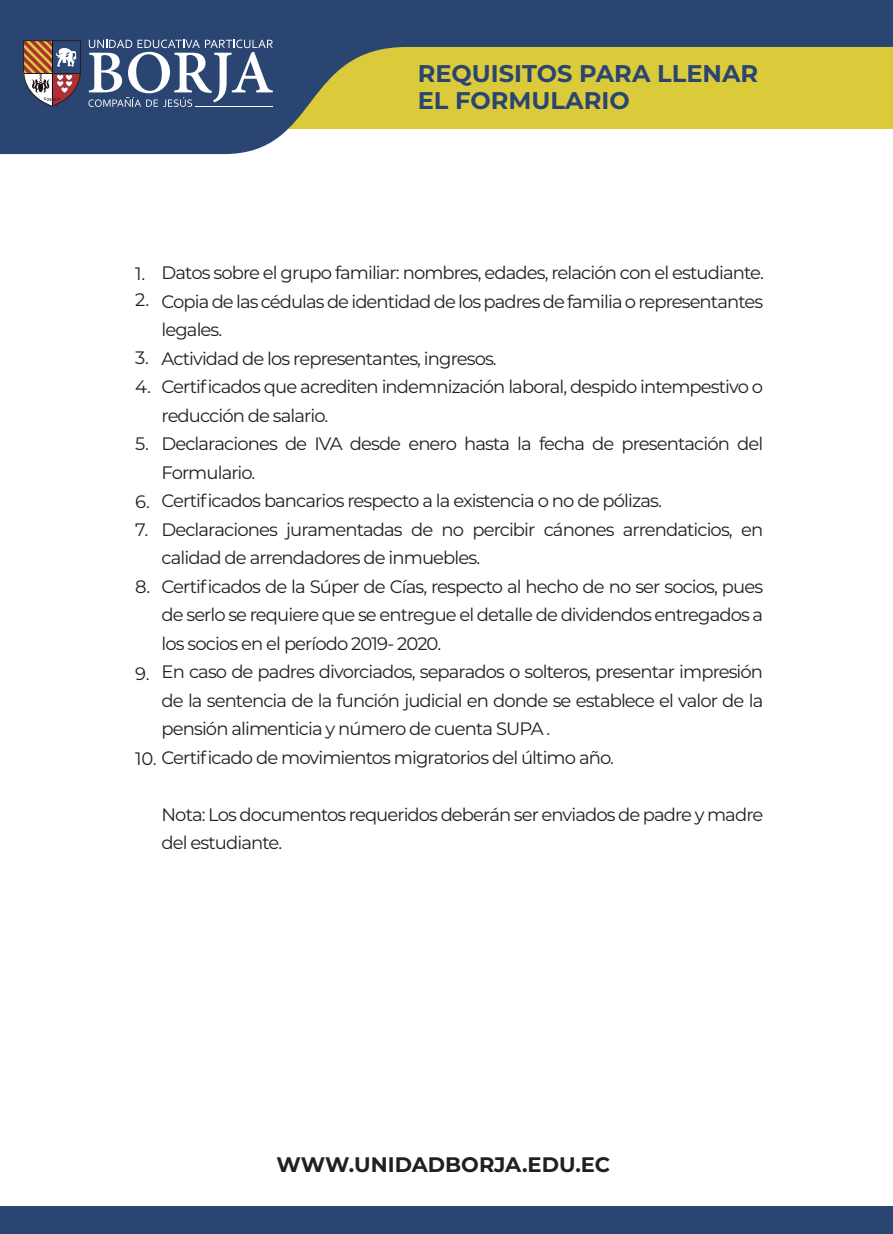
<style>
.page{position:relative;width:893px;height:1234px;background:#fff}
.page>*{position:absolute;margin:0;border:0;box-sizing:border-box;transform-origin:0 0}
.t1{font:700 24.15px/27.6px "Montserrat";color:#2a4572}
.t2{font:700 21px "Montserrat";color:#231f20}
.t3{font:18px/28.5px "Montserrat";letter-spacing:-.05em;color:#231f20}
</style>
<div class="page">
<svg style="left:0;top:0;width:893px;height:154px;background:#88906f"></svg>
<div style="left:0;top:1205px;width:893px;height:28px;background:#2a4572"></div>
<svg style="left:23px;top:40px;width:58px;height:67px"></svg>
<hr style="left:24px;top:73px;width:56px;height:1px;background:#231f20">
<svg style="left:88px;top:40px;width:185px;height:67px"></svg>
<h1 class="t1" style="left:418px;top:58px;width:342px">REQUISITOS PARA LLENAR<br>EL FORMULARIO</h1>
<p class="t3" style="left:162px;top:258px;width:604px">Datos sobre el grupo familiar: nombres, edades, relación con el estudiante.<br>Copia de las cédulas de identidad de los padres de familia o representantes legales.<br>Actividad de los representantes, ingresos.<br>Certificados que acrediten indemnización laboral, despido intempestivo o reducción de salario.<br>Declaraciones de IVA desde enero hasta la fecha de presentación del Formulario.<br>Certificados bancarios respecto a la existencia o no de pólizas.<br>Declaraciones juramentadas de no percibir cánones arrendaticios, en calidad de arrendadores de inmuebles.<br>Certificados de la Súper de Cías, respecto al hecho de no ser socios, pues de serlo se requiere que se entregue el detalle de dividendos entregados a los socios en el período 2019- 2020.<br>En caso de padres divorciados, separados o solteros, presentar impresión de la sentencia de la función judicial en donde se establece el valor de la pensión alimenticia y número de cuenta SUPA .</p>
<p class="t3" style="left:135px;top:742px;width:480px">10. Certificado de movimientos migratorios del último año.</p>
<p class="t3" style="left:135px;top:259px;width:15px;line-height:26.5px">1.<br>2.</p>
<p class="t3" style="left:135px;top:342px;width:17px;line-height:29.4px">3.<br>4.</p>
<p class="t3" style="left:135px;top:428px;width:15px">5.</p>
<p class="t3" style="left:135px;top:487px;width:16px;line-height:27.5px">6.<br>7.</p>
<p class="t3" style="left:135px;top:572px;width:17px">8.</p>
<p class="t3" style="left:135px;top:658px;width:16px">9.</p>
<p class="t3" style="left:162px;top:799px;width:603px">Nota: Los documentos requeridos deberán ser enviados de padre y madre del estudiante.</p>
<p class="t2" style="left:276px;top:1148px;width:335px">WWW.UNIDADBORJA.EDU.EC</p>
</div>
